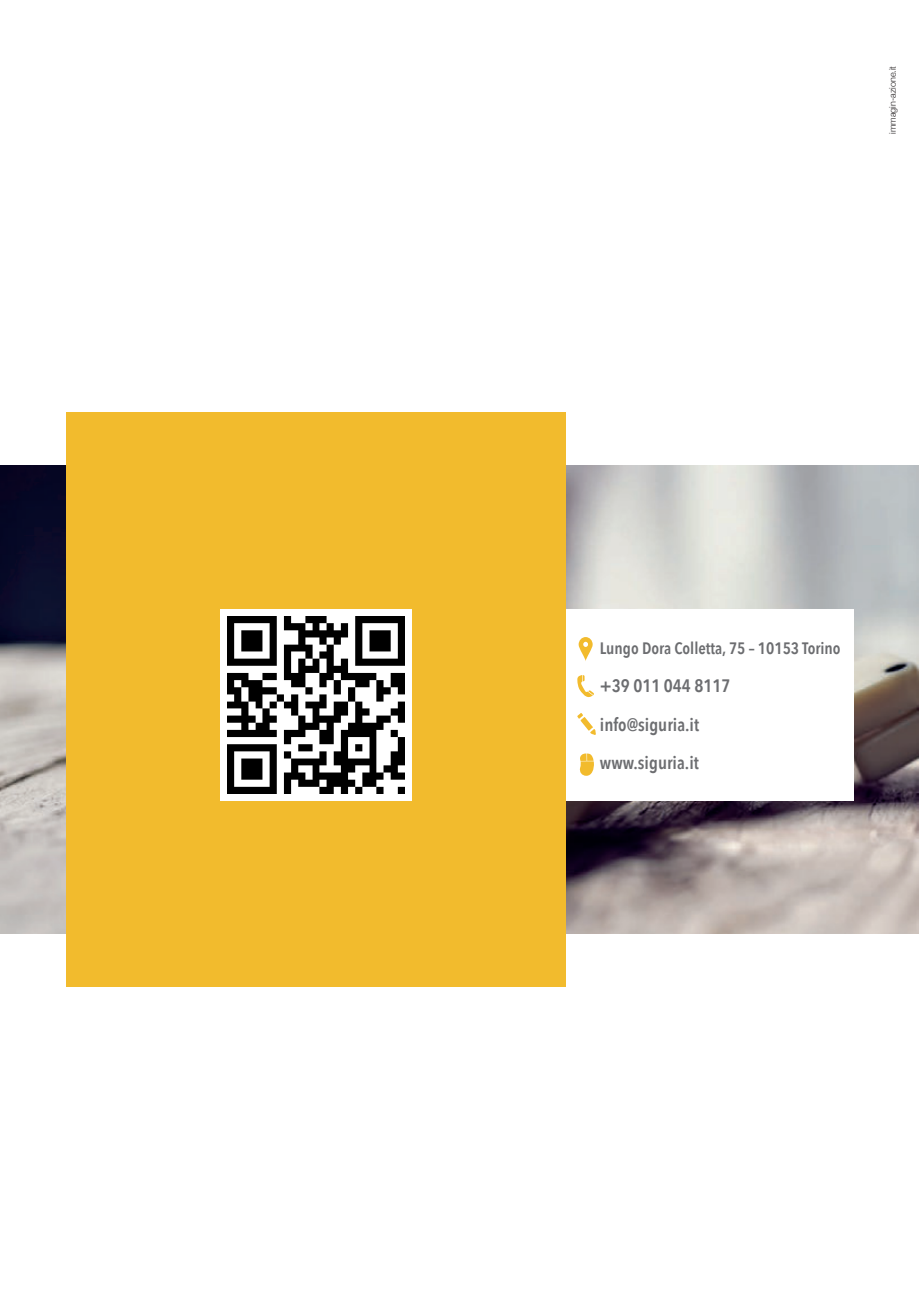
<style>
.page{position:relative;width:919px;height:1289px;background:#fff}
.page>*{position:absolute;margin:0;border:0;box-sizing:border-box;transform-origin:0 0}
.t1{font:600 18px "Avenir Next Condensed";color:#6c6d70}
.t2{font:600 16.5px "Avenir Next Condensed";color:#6c6d70}
.t3{font:300 9px "Helvetica Neue";color:#231f20}
</style>
<div class="page">
<img style="left:0;top:466px;width:918px;height:467px">
<div style="left:566px;top:609px;width:287px;height:191px;background:#fff"></div>
<svg style="left:578px;top:637px;width:14px;height:24px"></svg>
<svg style="left:577px;top:675px;width:17px;height:22px"></svg>
<svg style="left:579px;top:753px;width:15px;height:22px"></svg>
<svg style="left:577px;top:713px;width:18px;height:22px"></svg>
<div style="left:67px;top:412px;width:499px;height:574px;background:#f2bb2d"></div>
<div style="left:221px;top:609px;width:191px;height:191px;background:#fff"></div>
<img style="left:227px;top:616px;width:177px;height:177px">
<p class="t3" style="left:885px;top:134px;width:70px;rotate:-90deg">immagin-azione.it</p>
<p class="t2" style="left:600px;top:633px;width:242px">Lungo Dora Colletta, 75 – 10153 Torino</p>
<p class="t1" style="left:600px;top:670px;width:132px">+39 011 044 8117</p>
<p class="t1" style="left:600px;top:709px;width:101px">info@siguria.it</p>
<p class="t1" style="left:600px;top:747px;width:100px">www.siguria.it</p>
</div>
